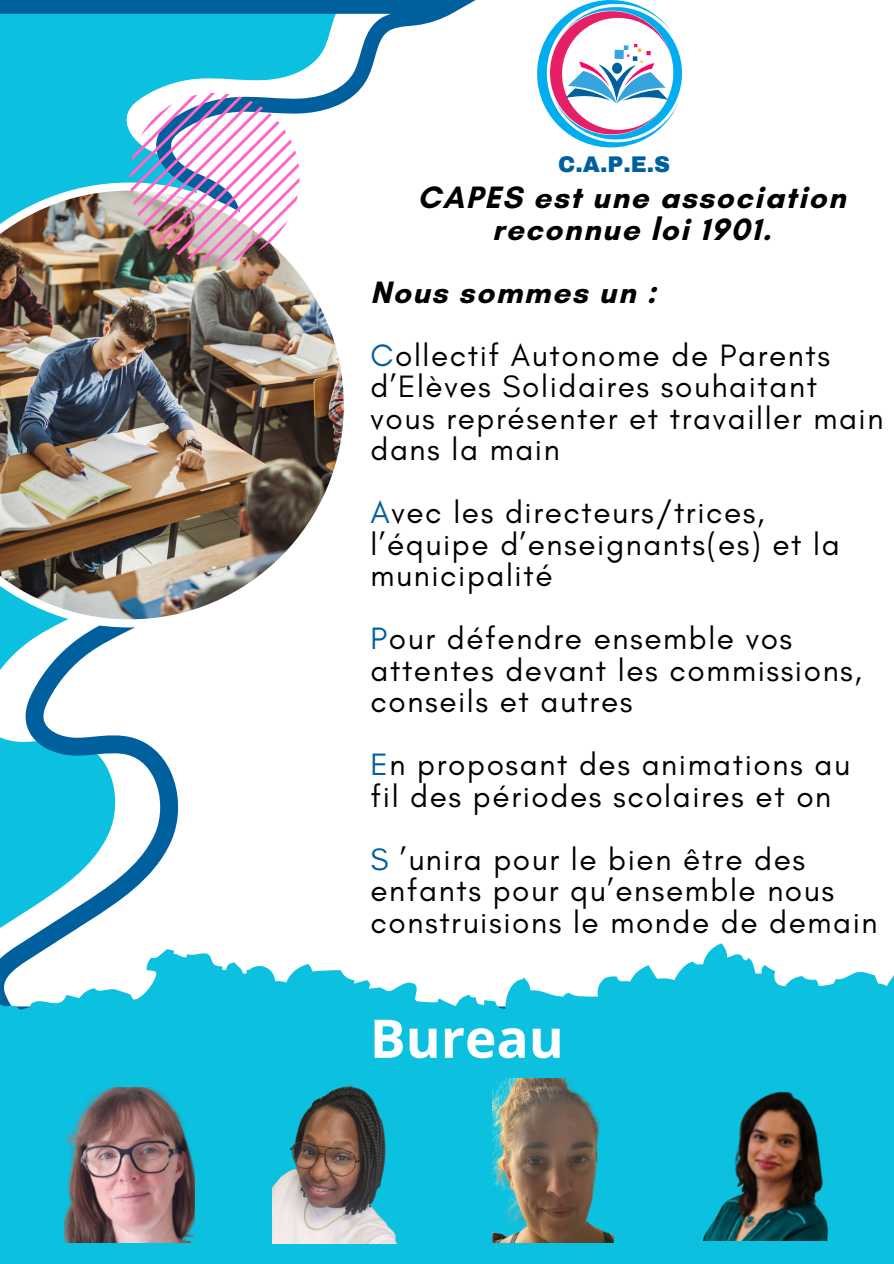
<style>
.page{position:relative;width:894px;height:1264px;background:#fff}
.page>*{position:absolute;margin:0;border:0;box-sizing:border-box;transform-origin:0 0}
.t1{font:700 53.4px "Open Sans";color:#fff}
.t2{font:31.5px/31.5px "Glacial Indifference";letter-spacing:.05em;color:#000}
.t3{font:700 31.5px/31.5px "Glacial Indifference";letter-spacing:.05em;color:#000;text-align:center}
.t4{font:900 22.2px "Archivo";color:#00609e}
.s1{color:#00609e}
</style>
<div class="page">
<svg style="left:0;top:0;width:476px;height:182px;fill:#0cc0df"></svg>
<svg style="left:0;top:627px;width:179px;height:316px"></svg>
<img style="left:0;top:182px;width:344px;height:445px">
<svg style="left:129px;top:93px;width:170px;height:170px"></svg>
<svg style="left:537px;top:0;width:144px;height:147px"></svg>
<svg style="left:0;top:943px;width:893px;height:320px;fill:#0cc0df"></svg>
<img style="left:703px;top:1079px;width:126px;height:161px">
<img style="left:64px;top:1087px;width:131px;height:154px">
<img style="left:273px;top:1085px;width:129px;height:158px">
<img style="left:492px;top:1078px;width:121px;height:164px">
<p class="t4" style="left:558px;top:152px;width:113px">C.A.P.E.S</p>
<p class="t3" style="left:417px;top:181px;width:429px">CAPES est une association reconnue loi 1901.</p>
<p class="t3" style="left:370px;top:276px;width:287px">Nous sommes un :</p>
<p class="t2" style="left:370px;top:339px;width:514px"><span class="s1">C</span>ollectif Autonome de Parents d’Elèves Solidaires souhaitant vous représenter et travailler main dans la main</p>
<h2 class="t2" style="left:370px;top:496px;width:470px"><span class="s1">A</span>vec les directeurs/trices, l’équipe d’enseignants(es) et la municipalité</h2>
<p class="t2" style="left:370px;top:622px;width:492px"><span class="s1">P</span>our défendre ensemble vos attentes devant les commissions, conseils et autres</p>
<p class="t2" style="left:370px;top:748px;width:481px"><span class="s1">E</span>n proposant des animations au</p>
<p class="t2" style="left:370px;top:780px;width:462px">fil des périodes scolaires et on</p>
<p class="t2" style="left:370px;top:843px;width:508px"><span class="s1">S</span> ’unira pour le bien être des enfants pour qu’ensemble nous construisions le monde de demain</p>
<p class="t1" style="left:369px;top:1000px;width:195px">Bureau</p>
</div>
